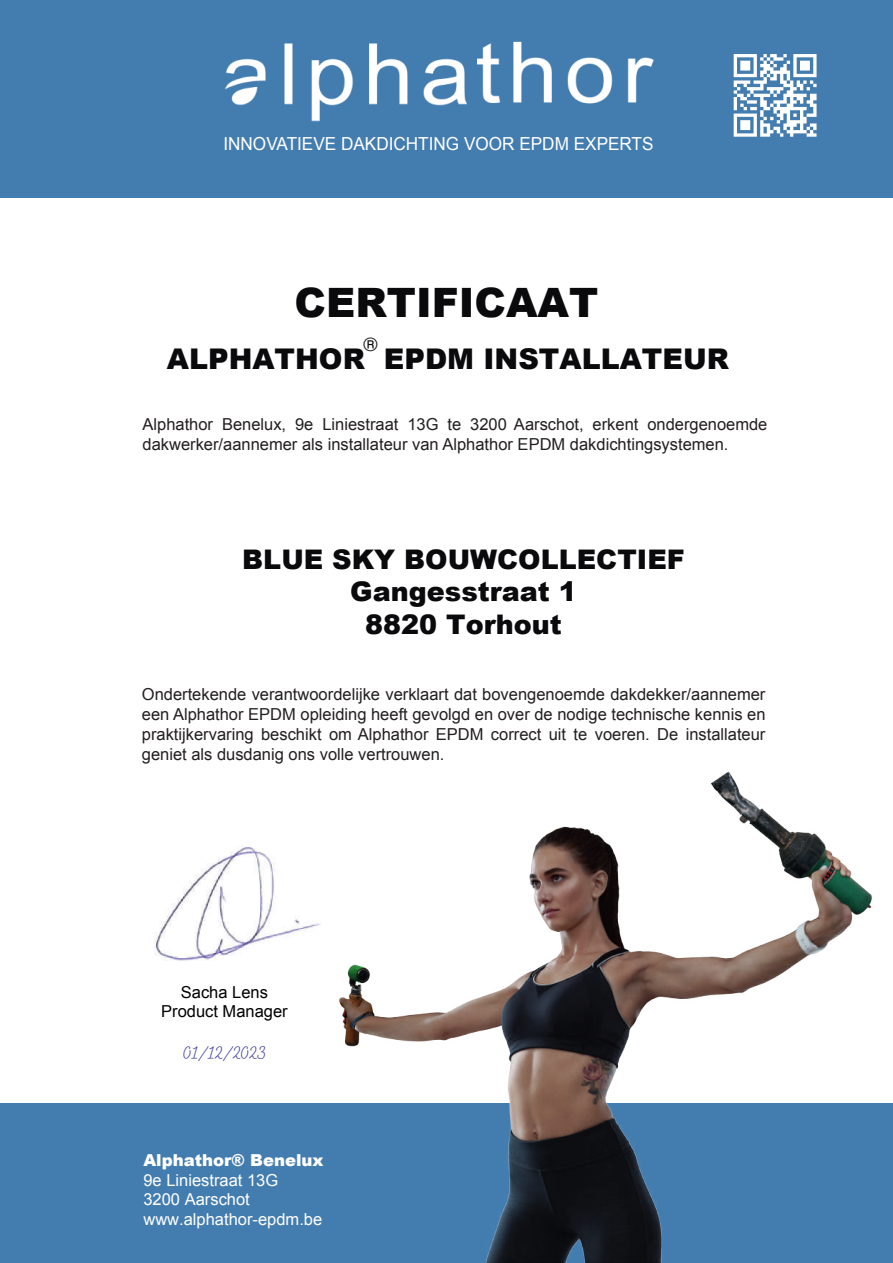
<style>
.page{position:relative;width:893px;height:1263px;background:#fff}
.page>*{position:absolute;margin:0;border:0;box-sizing:border-box;transform-origin:0 0}
.t1{font:900 40.5px "Arial";color:#0a090b}
.t2{font:900 28.5px "Arial";color:#0a090b}
.t3{font:900 27px/32.4px "Arial";color:#0a090b;text-align:center}
.t4{font:18px "Arial";color:#fff;scale:.95 1}
.t5{font:18px "Century Gothic";color:#0a090b}
.t6{font:16.5px/19.8px "Arial";color:#231f20}
.t7{font:16.5px/19.8px "Arial";color:#fff}
.t8{font:16.5px/19.8px "Arial";color:#000;text-align:center}
.t9{font:900 16.5px "Arial";color:#fff}
.t10{font:700 16.5px "Braisetto";color:#2e3092}
</style>
<div class="page">
<div style="left:0;top:0;width:893px;height:197px;background:#437db0"></div>
<div style="left:0;top:1103px;width:893px;height:160px;background:#437db0"></div>
<img style="left:154px;top:847px;width:165px;height:113px">
<img style="left:733px;top:54px;width:84px;height:83px">
<img style="left:225px;top:41px;width:429px;height:81px">
<img style="left:319px;top:771px;width:553px;height:492px">
<p class="t4" style="left:223px;top:132px;width:454px">INNOVATIEVE DAKDICHTING VOOR EPDM EXPERTS</p>
<h1 class="t1" style="left:295px;top:273px;width:305px">CERTIFICAAT</h1>
<p class="t5" style="left:364px;top:332px;width:15px">®</p>
<h2 class="t2" style="left:167px;top:338px;width:564px">ALPHATHOR EPDM INSTALLATEUR</h2>
<p class="t6" style="left:142px;top:415px;width:626px">Alphathor Benelux, 9e Liniestraat 13G te 3200 Aarschot, erkent ondergenoemde dakwerker/aannemer als installateur van Alphathor EPDM dakdichtingsystemen.</p>
<h3 class="t3" style="left:242px;top:542px;width:444px">BLUE SKY BOUWCOLLECTIEF<br>Gangesstraat 1<br>8820 Torhout</h3>
<p class="t6" style="left:142px;top:685px;width:625px;text-align:justify">Ondertekende verantwoordelijke verklaart dat bovengenoemde dakdekker/aannemer een Alphathor EPDM opleiding heeft gevolgd en over de nodige technische kennis en praktijkervaring beschikt om Alphathor EPDM correct uit te voeren. De installateur geniet als dusdanig ons volle vertrouwen.</p>
<p class="t8" style="left:161px;top:982px;width:128px">Sacha Lens<br>Product Manager</p>
<p class="t10" style="left:183px;top:1042px;width:84px">01/12/2023</p>
<p class="t9" style="left:143px;top:1148px;width:182px">Alphathor® Benelux</p>
<p class="t7" style="left:143px;top:1170px;width:180px">9e Liniestraat 13G<br>3200 Aarschot www.alphathor-epdm.be</p>
</div>
